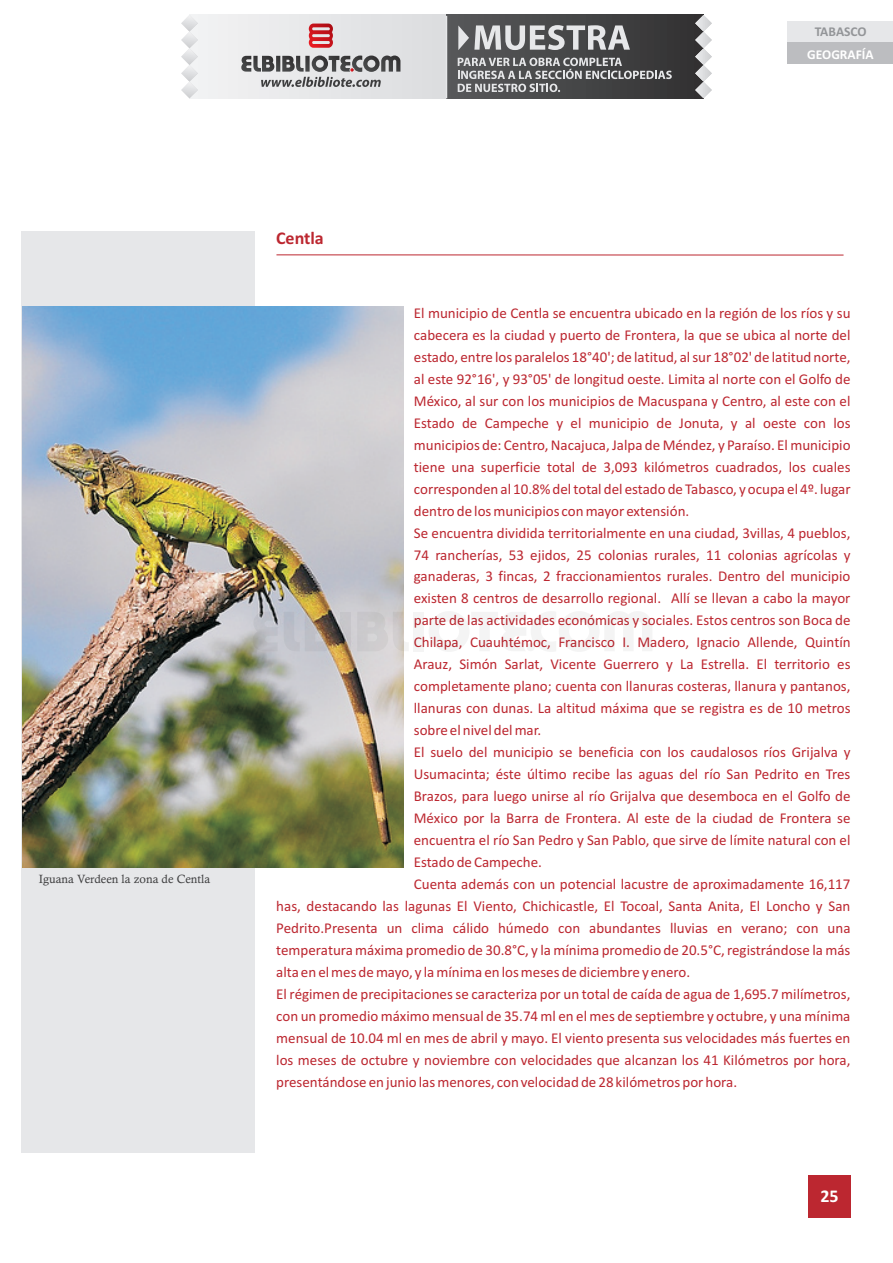
<style>
.page{position:relative;width:893px;height:1263px;background:#fff}
.page>*{position:absolute;margin:0;border:0;box-sizing:border-box;transform-origin:0 0}
.t1{font:700 18px "Calibri";color:#bc2730}
.t2{font:700 18px "Calibri";color:#fff}
.t3{font:15px "Calibri";color:#bc2730}
.t4{font:700 13.5px "Calibri";color:#fff}
.t5{font:700 13.5px "Calibri";color:#939598}
.t6{font:12px "Calisto";color:#3e3e3f}
</style>
<div class="page">
<div style="left:808px;top:1175px;width:42px;height:43px;background:#bc2730"></div>
<div style="left:21px;top:231px;width:234px;height:921px;background:#e6e7e9"></div>
<div style="left:787px;top:21px;width:106px;height:21px;background:#e6e7e9"></div>
<div style="left:787px;top:42px;width:106px;height:22px;background:#bcbdc0"></div>
<hr style="left:276px;top:255px;width:567px;height:1px;background:#bc2730">
<img style="left:23px;top:307px;width:380px;height:560px">
<div style="left:189px;top:15px;width:514px;height:83px;background:#e6e7e9"></div>
<svg style="left:249px;top:612px;width:29px;height:39px"></svg>
<svg style="left:284px;top:612px;width:56px;height:39px;background:#a69e97"></svg>
<svg style="left:340px;top:612px;width:11px;height:39px"></svg>
<svg style="left:357px;top:612px;width:51px;height:39px;background:#d1cfcf"></svg>
<div style="left:413px;top:612px;width:11px;height:39px;background:#f4f4f4"></div>
<svg style="left:429px;top:612px;width:223px;height:39px"></svg>
<div style="left:446px;top:15px;width:257px;height:83px;background:linear-gradient(to right,#5a5b5d,#323232)"></div>
<svg style="left:181px;top:15px;width:17px;height:83px"></svg>
<svg style="left:695px;top:15px;width:17px;height:83px"></svg>
<svg style="left:309px;top:24px;width:24px;height:24px"></svg>
<svg style="left:241px;top:56px;width:159px;height:31px"></svg>
<svg style="left:458px;top:58px;width:214px;height:34px"></svg>
<svg style="left:458px;top:25px;width:172px;height:25px"></svg>
<hr style="left:446px;top:16px;width:1px;height:82px;background:#e6e7e9">
<p class="t5" style="left:815px;top:26px;width:53px">TABASCO</p>
<p class="t4" style="left:807px;top:48px;width:68px">GEOGRAFÍA</p>
<p class="t6" style="left:39px;top:874px;width:173px">Iguana Verdeen la zona de Centla</p>
<p class="t1" style="left:276px;top:230px;width:49px">Centla</p>
<p class="t3" style="left:414px;top:306px;width:438px">El municipio de Centla se encuentra ubicado en la región de los ríos y su</p>
<p class="t3" style="left:414px;top:328px;width:438px">cabecera es la ciudad y puerto de Frontera, la que se ubica al norte del</p>
<p class="t3" style="left:414px;top:350px;width:438px">estado, entre los paralelos 18°40'; de latitud, al sur 18°02' de latitud norte,</p>
<p class="t3" style="left:414px;top:372px;width:438px">al este 92°16', y 93°05' de longitud oeste. Limita al norte con el Golfo de</p>
<p class="t3" style="left:414px;top:394px;width:438px">México, al sur con los municipios de Macuspana y Centro, al este con el</p>
<p class="t3" style="left:414px;top:416px;width:438px">Estado de Campeche y el municipio de Jonuta, y al oeste con los</p>
<p class="t3" style="left:414px;top:438px;width:438px">municipios de: Centro, Nacajuca, Jalpa de Méndez, y Paraíso. El municipio</p>
<p class="t3" style="left:414px;top:460px;width:438px">tiene una superficie total de 3,093 kilómetros cuadrados, los cuales</p>
<p class="t3" style="left:414px;top:482px;width:438px">corresponden al 10.8% del total del estado de Tabasco, y ocupa el 4º. lugar</p>
<p class="t3" style="left:414px;top:504px;width:277px">dentro de los municipios con mayor extensión.</p>
<p class="t3" style="left:414px;top:526px;width:438px">Se encuentra dividida territorialmente en una ciudad, 3villas, 4 pueblos,</p>
<p class="t3" style="left:414px;top:548px;width:438px">74 rancherías, 53 ejidos, 25 colonias rurales, 11 colonias agrícolas y</p>
<p class="t3" style="left:414px;top:570px;width:438px">ganaderas, 3 fincas, 2 fraccionamientos rurales. Dentro del municipio</p>
<p class="t3" style="left:414px;top:592px;width:438px">existen 8 centros de desarrollo regional. Allí se llevan a cabo la mayor</p>
<p class="t3" style="left:414px;top:614px;width:438px">parte de las actividades económicas y sociales. Estos centros son Boca de</p>
<p class="t3" style="left:414px;top:636px;width:438px">Chilapa, Cuauhtémoc, Francisco I. Madero, Ignacio Allende, Quintín</p>
<p class="t3" style="left:414px;top:658px;width:438px">Arauz, Simón Sarlat, Vicente Guerrero y La Estrella. El territorio es</p>
<p class="t3" style="left:414px;top:680px;width:438px">completamente plano; cuenta con llanuras costeras, llanura y pantanos,</p>
<p class="t3" style="left:414px;top:702px;width:438px">llanuras con dunas. La altitud máxima que se registra es de 10 metros</p>
<p class="t3" style="left:414px;top:724px;width:129px">sobre el nivel del mar.</p>
<p class="t3" style="left:414px;top:746px;width:438px">El suelo del municipio se beneficia con los caudalosos ríos Grijalva y</p>
<p class="t3" style="left:414px;top:768px;width:438px">Usumacinta; éste último recibe las aguas del río San Pedrito en Tres</p>
<p class="t3" style="left:414px;top:790px;width:438px">Brazos, para luego unirse al río Grijalva que desemboca en el Golfo de</p>
<p class="t3" style="left:414px;top:812px;width:438px">México por la Barra de Frontera. Al este de la ciudad de Frontera se</p>
<p class="t3" style="left:414px;top:834px;width:438px">encuentra el río San Pedro y San Pablo, que sirve de límite natural con el</p>
<p class="t3" style="left:414px;top:856px;width:130px">Estado de Campeche.</p>
<p class="t3" style="left:414px;top:878px;width:438px">Cuenta además con un potencial lacustre de aproximadamente 16,117</p>
<p class="t3" style="left:276px;top:900px;width:576px">has, destacando las lagunas El Viento, Chichicastle, El Tocoal, Santa Anita, El Loncho y San</p>
<p class="t3" style="left:276px;top:922px;width:576px">Pedrito.Presenta un clima cálido húmedo con abundantes lluvias en verano; con una</p>
<p class="t3" style="left:276px;top:944px;width:576px">temperatura máxima promedio de 30.8°C, y la mínima promedio de 20.5°C, registrándose la más</p>
<p class="t3" style="left:276px;top:966px;width:416px">alta en el mes de mayo, y la mínima en los meses de diciembre y enero.</p>
<p class="t3" style="left:276px;top:988px;width:576px">El régimen de precipitaciones se caracteriza por un total de caída de agua de 1,695.7 milímetros,</p>
<p class="t3" style="left:276px;top:1010px;width:576px">con un promedio máximo mensual de 35.74 ml en el mes de septiembre y octubre, y una mínima</p>
<p class="t3" style="left:276px;top:1032px;width:576px">mensual de 10.04 ml en mes de abril y mayo. El viento presenta sus velocidades más fuertes en</p>
<p class="t3" style="left:276px;top:1054px;width:576px">los meses de octubre y noviembre con velocidades que alcanzan los 41 Kilómetros por hora,</p>
<p class="t3" style="left:276px;top:1076px;width:462px">presentándose en junio las menores, con velocidad de 28 kilómetros por hora.</p>
<p class="t2" style="left:820px;top:1189px;width:20px">25</p>
</div>
